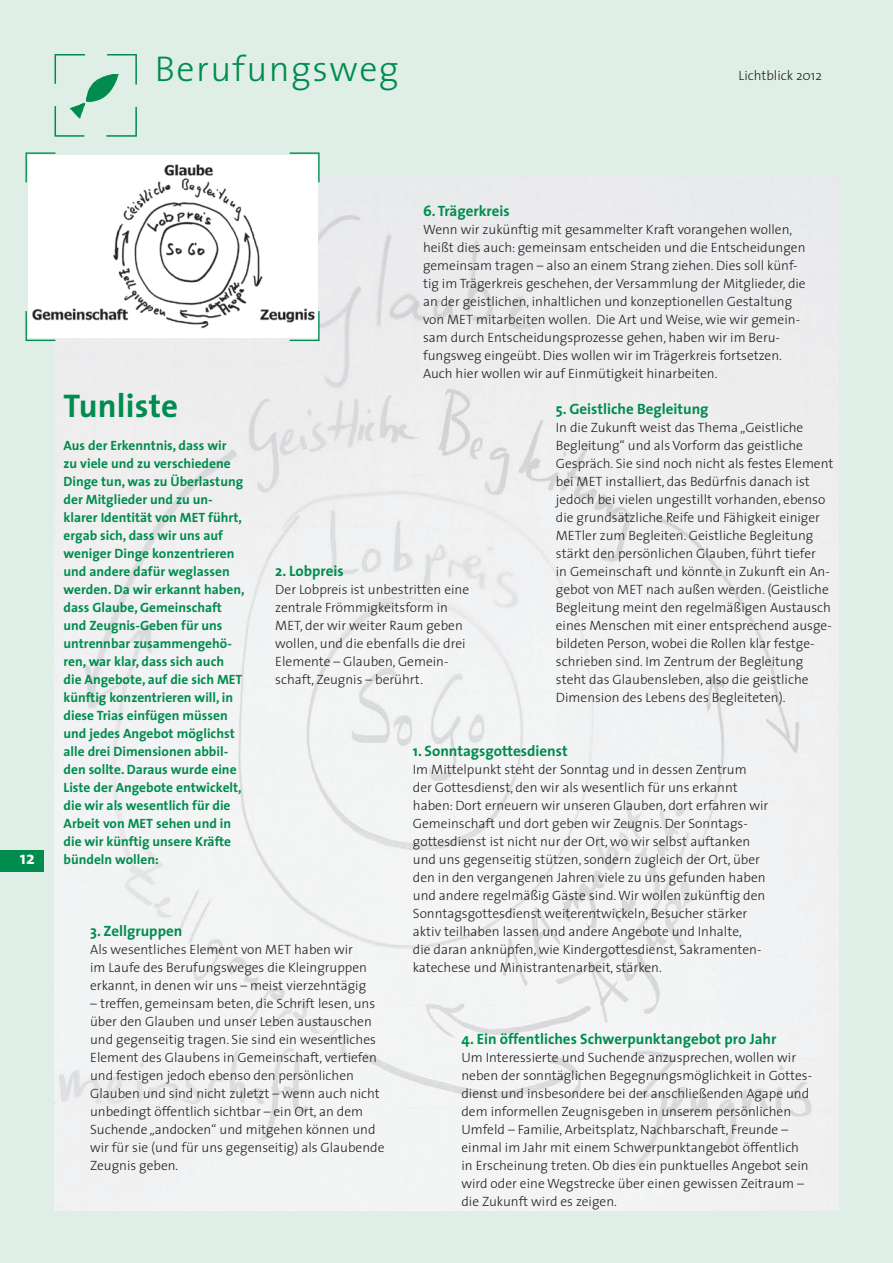
<style>
.page{position:relative;width:893px;height:1263px;background:#dfeee6}
.page>*{position:absolute;margin:0;border:0;box-sizing:border-box;transform-origin:0 0}
.t1{font:300 36px "The Sans";letter-spacing:.04em;color:#008c4e}
.t2{font:700 33px "The Sans";letter-spacing:.005em;color:#008c4e}
.t3{font:700 18px "The Sans";color:#fff}
.t4{font:700 15px "The Sans";color:#008c4e}
.t5{font:300 13.5px/18px "The Sans";color:#231f20}
.t6{font:700 13.5px/18px "The Sans";color:#008c4e}
</style>
<div class="page">
<div style="left:54px;top:176px;width:785px;height:1035px;background:#f1f2f2"></div>
<svg style="left:25px;top:152px;width:295px;height:190px"></svg>
<div style="left:28px;top:155px;width:289px;height:183px;background:#fff"></div>
<img style="left:32px;top:164px;width:283px;height:165px">
<div style="left:0;top:850px;width:43px;height:22px;background:#008c4e"></div>
<hr style="left:55px;top:54px;width:30px;height:2px;background:#008c4e">
<hr style="left:55px;top:54px;width:1px;height:30px;background:#008c4e">
<hr style="left:55px;top:106px;width:1px;height:30px;background:#008c4e">
<hr style="left:55px;top:135px;width:29px;height:2px;background:#008c4e">
<hr style="left:106px;top:135px;width:30px;height:2px;background:#008c4e">
<hr style="left:135px;top:107px;width:2px;height:30px;background:#008c4e">
<hr style="left:135px;top:55px;width:2px;height:30px;background:#008c4e">
<hr style="left:107px;top:54px;width:30px;height:2px;background:#008c4e">
<img style="left:70px;top:73px;width:49px;height:46px">
<h1 class="t1" style="left:155px;top:46px;width:246px">Berufungsweg</h1>
<p class="t5" style="left:739px;top:67px;width:85px">Lichtblick 2012</p>
<h3 class="t3" style="left:20px;top:846px;width:16px">12</h3>
<p class="t4" style="left:423px;top:201px;width:88px">6. Trägerkreis</p>
<p class="t5" style="left:423px;top:221px;width:384px">Wenn wir zukünftig mit gesammelter Kraft vorangehen wollen, heißt dies auch: gemeinsam entscheiden und die Entscheidungen gemeinsam tragen – also an einem Strang ziehen. Dies soll künf&shy;tig im Trägerkreis geschehen, der Versammlung der Mitglieder, die an der geistlichen, inhaltlichen und konzeptionellen Gestaltung von MET mitarbeiten wollen. Die Art und Weise, wie wir gemein&shy;sam durch Entscheidungsprozesse gehen, haben wir im Beru&shy;fungsweg eingeübt. Dies wollen wir im Trägerkreis fortsetzen.<br>Auch hier wollen wir auf Einmütigkeit hinarbeiten.</p>
<h2 class="t2" style="left:64px;top:384px;width:116px">Tunliste</h2>
<p class="t6" style="left:64px;top:437px;width:183px">Aus der Erkenntnis, dass wir<br>zu viele und zu verschiedene<br>Dinge tun, was zu Überlastung der Mitglieder und zu un&shy;klarer Identität von MET führt, ergab sich, dass wir uns auf weniger Dinge konzentrieren und andere dafür weglassen werden. Da wir erkannt haben, dass Glaube, Gemeinschaft und Zeugnis-Geben für uns untrennbar zusammengehö&shy;ren, war klar, dass sich auch die Angebote, auf die sich MET künftig konzentrieren will, in diese Trias einfügen müssen und jedes Angebot möglichst alle drei Dimensionen abbil&shy;den sollte. Daraus wurde eine<br>Liste der Angebote entwickelt, die wir als wesentlich für die<br>Arbeit von MET sehen und in die wir künftig unsere Kräfte bündeln wollen:</p>
<p class="t4" style="left:556px;top:399px;width:154px">5. Geistliche Begleitung</p>
<p class="t5" style="left:556px;top:419px;width:279px">In die Zukunft weist das Thema „Geistliche Begleitung“ und als Vorform das geistliche Gespräch. Sie sind noch nicht als festes Element bei MET installiert, das Bedürfnis danach ist jedoch bei vielen ungestillt vorhanden, ebenso die grundsätzliche Reife und Fähigkeit einiger METler zum Begleiten. Geistliche Begleitung stärkt den persönlichen Glauben, führt tiefer<br>in Gemeinschaft und könnte in Zukunft ein An&shy;gebot von MET nach außen werden. (Geistliche Begleitung meint den regelmäßigen Austausch eines Menschen mit einer entsprechend ausge&shy;bildeten Person, wobei die Rollen klar festge&shy;schrieben sind. Im Zentrum der Begleitung steht das Glaubensleben, also die geistliche Dimension des Lebens des Begleiteten).</p>
<p class="t4" style="left:275px;top:561px;width:70px">2. Lobpreis</p>
<p class="t5" style="left:275px;top:581px;width:195px">Der Lobpreis ist unbestritten eine zentrale Frömmigkeitsform in<br>MET, der wir weiter Raum geben wollen, und die ebenfalls die drei<br>Elemente – Glauben, Gemein&shy;schaft, Zeugnis – berührt.</p>
<p class="t4" style="left:413px;top:741px;width:156px">1. Sonntagsgottesdienst</p>
<p class="t5" style="left:413px;top:761px;width:357px">Im Mittelpunkt steht der Sonntag und in dessen Zentrum der Gottesdienst, den wir als wesentlich für uns erkannt haben: Dort erneuern wir unseren Glauben, dort erfahren wir Gemeinschaft und dort geben wir Zeugnis. Der Sonntags&shy;gottesdienst ist nicht nur der Ort, wo wir selbst auftanken und uns gegenseitig stützen, sondern zugleich der Ort, über den in den vergangenen Jahren viele zu uns gefunden haben und andere regelmäßig Gäste sind. Wir wollen zukünftig den Sonntagsgottesdienst weiterentwickeln, Besucher stärker aktiv teilhaben lassen und andere Angebote und Inhalte,<br>die daran anknüpfen, wie Kindergottesdienst, Sakramenten&shy;katechese und Ministrantenarbeit, stärken.</p>
<p class="t4" style="left:90px;top:921px;width:94px">3. Zellgruppen</p>
<p class="t5" style="left:90px;top:941px;width:278px">Als wesentliches Element von MET haben wir im Laufe des Berufungsweges die Kleingruppen erkannt, in denen wir uns – meist vierzehntägig</p>
<p class="t5" style="left:90px;top:995px;width:296px">– treffen, gemeinsam beten, die Schrift lesen, uns über den Glauben und unser Leben austauschen und gegenseitig tragen. Sie sind ein wesentliches Element des Glaubens in Gemeinschaft, vertiefen und festigen jedoch ebenso den persönlichen Glauben und sind nicht zuletzt – wenn auch nicht unbedingt öffentlich sichtbar – ein Ort, an dem Suchende „andocken“ und mitgehen können und wir für sie (und für uns gegenseitig) als Glaubende Zeugnis geben.</p>
<p class="t4" style="left:461px;top:1029px;width:316px">4. Ein öffentliches Schwerpunktangebot pro Jahr</p>
<p class="t5" style="left:461px;top:1049px;width:352px">Um Interessierte und Suchende anzusprechen, wollen wir neben der sonntäglichen Begegnungsmöglichkeit in Gottes&shy;dienst und insbesondere bei der anschließenden Agape und dem informellen Zeugnisgeben in unserem persönlichen Umfeld – Familie, Arbeitsplatz, Nachbarschaft, Freunde – einmal im Jahr mit einem Schwerpunktangebot öffentlich in Erscheinung treten. Ob dies ein punktuelles Angebot sein wird oder eine Wegstrecke über einen gewissen Zeitraum – die Zukunft wird es zeigen.</p>
</div>
